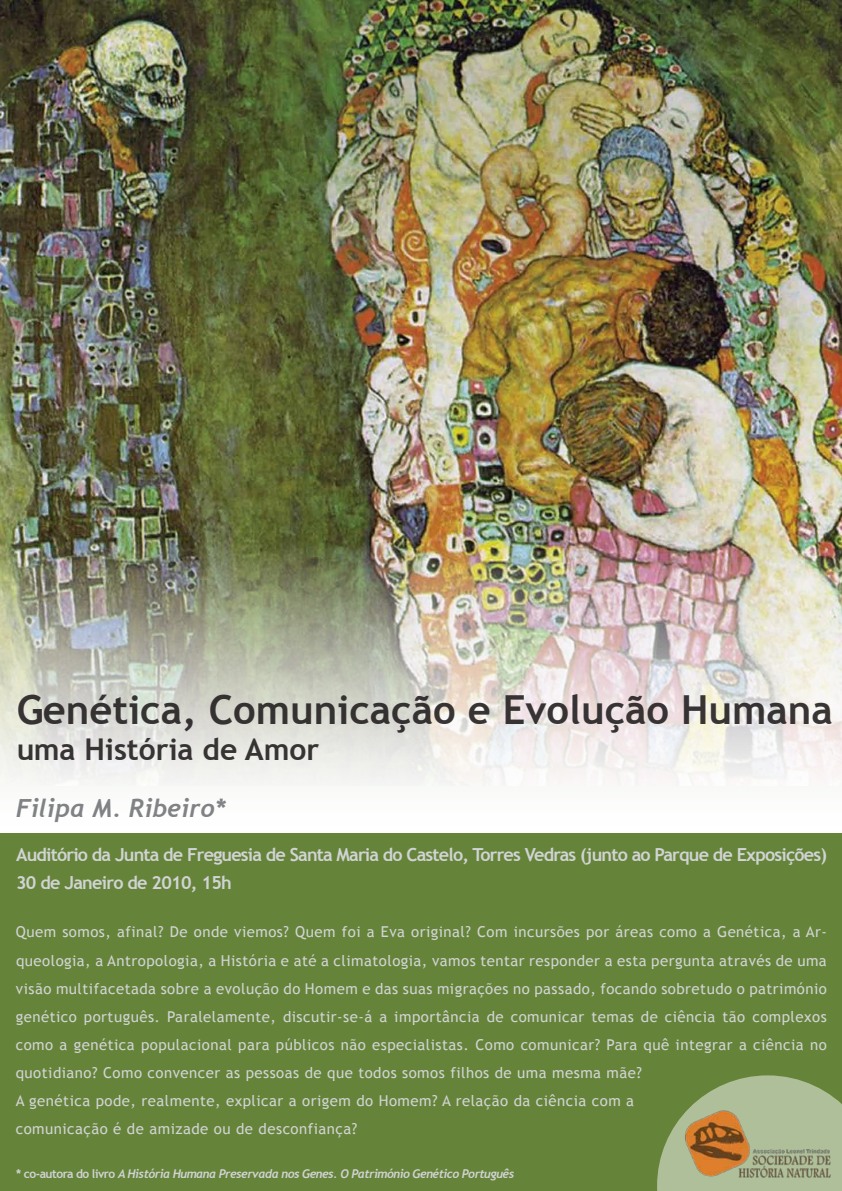
<style>
.page{position:relative;width:842px;height:1191px;background:#fff}
.page>*{position:absolute;margin:0;border:0;box-sizing:border-box;transform-origin:0 0}
.t1{font:700 40px "Trebuchet MS";color:#231f20}
.t2{font:700 30px "Trebuchet MS";color:#231f20}
.t3{font:italic 700 25px "Trebuchet";color:#808285}
.t4{font:700 18px/28.6px "Trebuchet MS";letter-spacing:-.045em;color:#d1d3d4}
.t5{font:15px/28px "Trebuchet MS";letter-spacing:.03em;color:#d1d3d4}
.t6{font:italic 700 12px "Trebuchet";letter-spacing:-.04em;color:#d1d3d4}
.s1{font-family:"Trebuchet MS";font-style:normal}
</style>
<div class="page">
<div style="left:0;top:833px;width:842px;height:358px;background:#658439"></div>
<img style="left:0;top:0;width:842px;height:541px">
<img style="left:0;top:541px;width:842px;height:245px">
<svg style="left:657px;top:1075px;width:185px;height:116px;background:#90a772"></svg>
<img style="left:678px;top:1102px;width:157px;height:86px">
<h1 class="t1" style="left:16px;top:685px;width:818px">Genética, Comunicação e Evolução Humana</h1>
<h2 class="t2" style="left:16px;top:731px;width:305px">uma História de Amor</h2>
<h3 class="t3" style="left:16px;top:793px;width:211px">Filipa M. Ribeiro*</h3>
<p class="t4" style="left:16px;top:840px;width:812px">Auditório da Junta de Freguesia de Santa Maria do Castelo, Torres Vedras (junto ao Parque de Exposições)<br>30 de Janeiro de 2010, 15h</p>
<p class="t5" style="left:16px;top:918px;width:813px">Quem somos, afinal? De onde viemos? Quem foi a Eva original? Com incursões por áreas como a Genética, a Ar&shy;queologia, a Antropologia, a História e até a climatologia, vamos tentar responder a esta pergunta através de uma visão multifacetada sobre a evolução do Homem e das suas migrações no passado, focando sobretudo o património genético português. Paralelamente, discutir-se-á a importância de comunicar temas de ciência tão complexos como a genética populacional para públicos não especialistas. Como comunicar? Para quê integrar a ciência no quotidiano? Como convencer as pessoas de que todos somos filhos de uma mesma mãe?<br>A genética pode, realmente, explicar a origem do Homem? A relação da ciência com a<br>comunicação é de amizade ou de desconfiança?</p>
<p class="t6" style="left:16px;top:1166px;width:500px"><span class="s1">* co-autora do livro</span> A História Humana Preservada nos Genes. O Património Genético Português</p>
</div>
